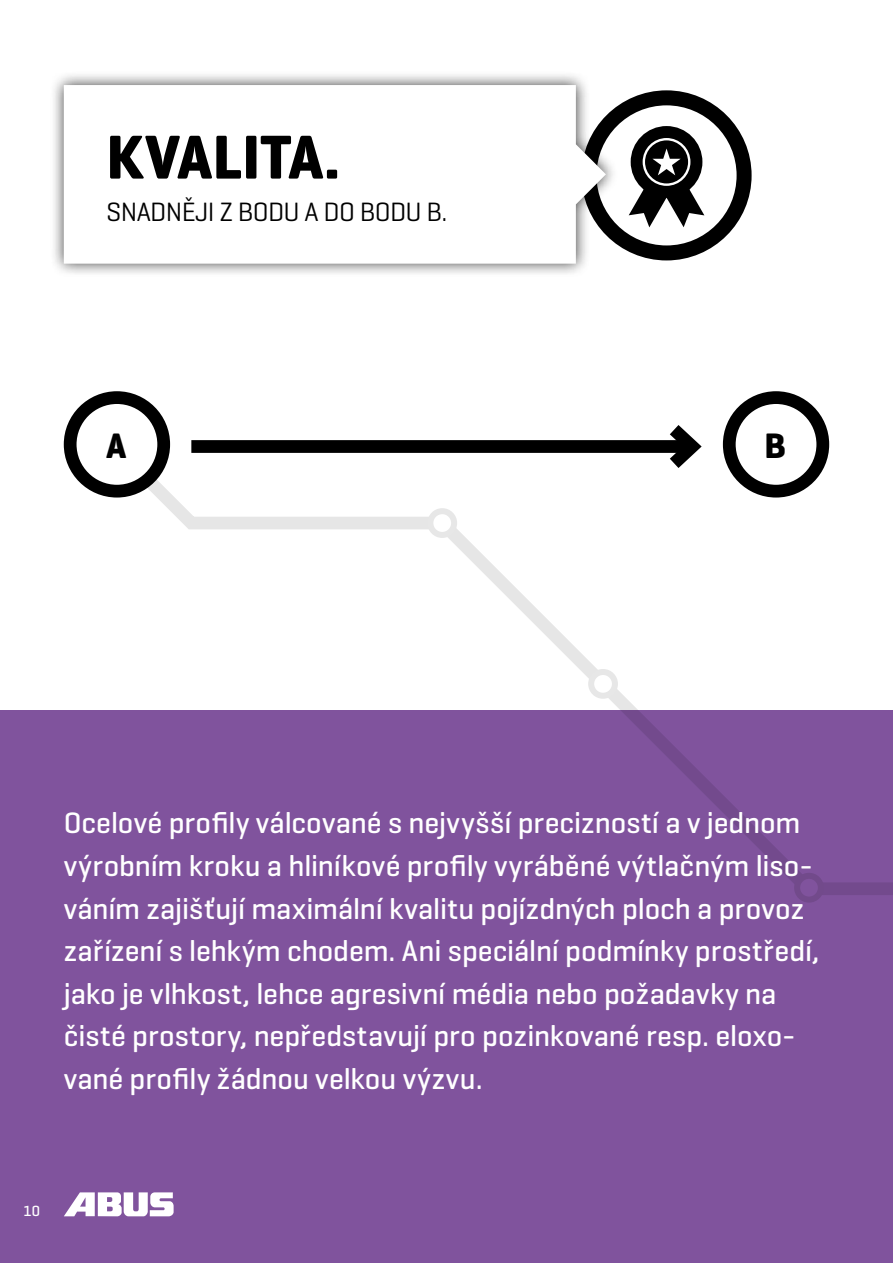
<style>
.page{position:relative;width:893px;height:1263px;background:#fff}
.page>*{position:absolute;margin:0;border:0;box-sizing:border-box;transform-origin:0 0}
.t1{font:700 63px "Geogrotesque";color:#000}
.t2{font:700 36px "Geogrotesque";color:#000}
.t3{font:500 30px/42.5px "Geogrotesque";color:#fff}
.t4{font:27px "Geogrotesque";letter-spacing:-.025em;color:#000}
.t5{font:500 15px "Geogrotesque";color:#fff}
</style>
<div class="page">
<div style="left:0;top:710px;width:893px;height:553px;background:#80539d"></div>
<svg style="left:109px;top:440px;width:784px;height:463px"></svg>
<div style="left:430px;top:511px;width:24px;height:24px;background:#fff;border-radius:50%"></div>
<div style="left:427px;top:508px;width:30px;height:30px;border:6px solid #e7e7e7;border-radius:50%"></div>
<div style="left:591px;top:672px;width:24px;height:24px;background:#fff;border-radius:50%"></div>
<div style="left:588px;top:669px;width:30px;height:30px;border:6px solid #e7e7e7;border-radius:50%"></div>
<div style="left:797px;top:876px;width:24px;height:23px;background:#80539d;border-radius:50%"></div>
<div style="left:794px;top:873px;width:30px;height:29px;border:6px solid #724a8b;border-radius:50%"></div>
<svg style="left:589px;top:98px;width:155px;height:155px"></svg>
<div style="left:581px;top:90px;width:171px;height:170px;border:15px solid #000;border-radius:50%"></div>
<div style="left:631px;top:126px;width:71px;height:72px;background:#000;border-radius:50%"></div>
<svg style="left:629px;top:138px;width:75px;height:89px"></svg>
<div style="left:70px;top:398px;width:94px;height:93px;background:#fff;border-radius:50%"></div>
<div style="left:64px;top:391px;width:106px;height:106px;border:13px solid #000;border-radius:50%"></div>
<div style="left:723px;top:391px;width:106px;height:106px;border:13px solid #000;border-radius:50%"></div>
<div style="left:191px;top:440px;width:501px;height:13px;background:#000"></div>
<svg style="left:656px;top:425px;width:55px;height:56px"></svg>
<div style="left:49px;top:71px;width:570px;height:207px;background:#000;opacity:.75"></div>
<svg style="left:64px;top:85px;width:542px;height:179px"></svg>
<svg style="left:64px;top:1192px;width:110px;height:24px"></svg>
<h1 class="t1" style="left:106px;top:118px;width:235px">KVALITA.</h1>
<p class="t4" style="left:106px;top:195px;width:343px">SNADNĚJI Z BODU A DO BODU B.</p>
<p class="t2" style="left:106px;top:423px;width:22px">A</p>
<p class="t2" style="left:765px;top:423px;width:23px">B</p>
<p class="t3" style="left:64px;top:801px;width:757px">Ocelové profily válcované s nejvyšší precizností a v jednom výrobním kroku a hliníkové profily vyráběné výtlačným liso&shy;váním zajišťují maximální kvalitu pojízdných ploch a provoz zařízení s lehkým chodem. Ani speciální podmínky prostředí, jako je vlhkost, lehce agresivní média nebo požadavky na čisté prostory, nepředstavují pro pozinkované resp. eloxo&shy;vané profily žádnou velkou výzvu.</p>
<p class="t5" style="left:24px;top:1202px;width:18px">10</p>
</div>
